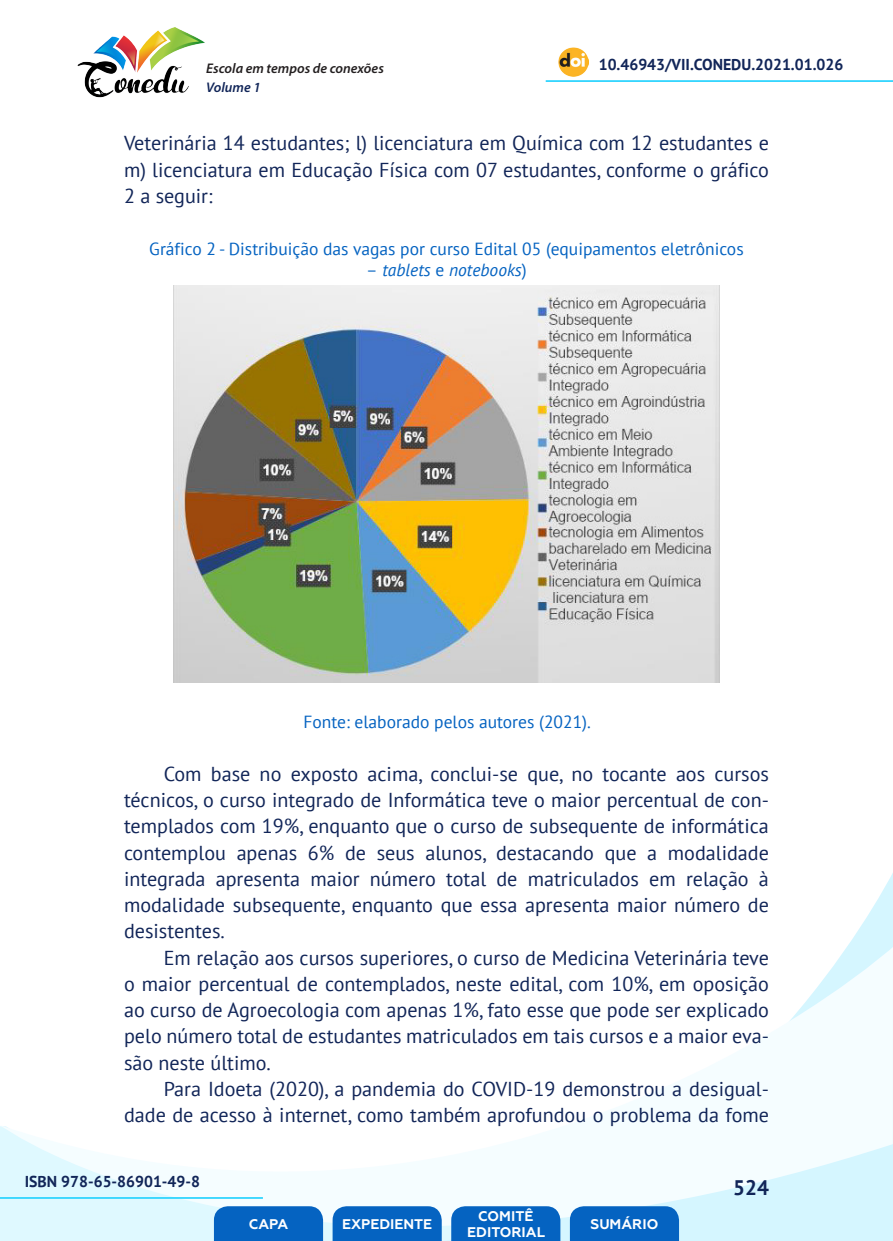
<style>
.page{position:relative;width:893px;height:1241px;background:#fff}
.page>*{position:absolute;margin:0;border:0;box-sizing:border-box;transform-origin:0 0}
.t1{font:700 21px "PT Sans";color:#112558}
._8_CORPO{font:20.12px/26.2px "PT Sans";color:#112558;text-align:justify}
._18_LEGENDAS{font:17.5px "PT Sans";color:#0563c1}
._19_FONTES{font:17.5px "PT Sans";color:#0563c1}
._18_LEGENDAS-2{font:italic 17.5px "PT Sans";color:#0563c1}
.t2{font:700 15.75px "PT Sans";color:#112558}
.t3{font:700 14px/16.8px "Geometria";color:#fff;text-align:center}
.t4{font:italic 600 14px "Myriad Pro";color:#231f20}
.t5{font:italic 600 14px "Myriad Pro";color:#112558}
.s1{font-style:normal}
</style>
<div class="page">
<svg style="left:848px;top:873px;width:45px;height:73px"></svg>
<svg style="left:0;top:946px;width:893px;height:294px"></svg>
<hr style="left:0;top:1196px;width:263px;height:2px;background:#2dd4fe">
<hr style="left:546px;top:80px;width:347px;height:2px;background:#2dd4fe">
<img style="left:559px;top:47px;width:30px;height:30px">
<img style="left:77px;top:27px;width:128px;height:71px">
<svg style="left:214px;top:1205px;width:109px;height:35px;background:#126bc4"></svg>
<svg style="left:333px;top:1205px;width:109px;height:35px;background:#126bc4"></svg>
<svg style="left:451px;top:1205px;width:109px;height:35px;background:#126bc4"></svg>
<svg style="left:570px;top:1205px;width:109px;height:35px;background:#116bc4"></svg>
<img style="left:174px;top:285px;width:545px;height:397px">
<p class="t4" style="left:206px;top:59px;width:179px">Escola em tempos de conexões</p>
<p class="t2" style="left:599px;top:54px;width:246px">10.46943/VII.CONEDU.2021.01.026</p>
<p class="t5" style="left:206px;top:78px;width:56px">Volume 1</p>
<p class="_8_CORPO" style="left:124px;top:130px;width:646px">Veterinária 14 estudantes; l) licenciatura em Química com 12 estudantes e m) licenciatura em Educação Física com 07 estudantes, conforme o gráfico 2 a seguir:</p>
<p class="_18_LEGENDAS" style="left:149px;top:238px;width:596px">Gráfico 2 - Distribuição das vagas por curso Edital 05 (equipamentos eletrônicos</p>
<p class="_18_LEGENDAS-2" style="left:366px;top:259px;width:162px"><span class="s1">–</span> tablets <span class="s1">e</span> notebooks<span class="s1">)</span></p>
<p class="_19_FONTES" style="left:303px;top:710px;width:289px">Fonte: elaborado pelos autores (2021).</p>
<p class="_8_CORPO" style="left:124px;top:760px;width:646px;text-indent:40px">Com base no exposto acima, conclui-se que, no tocante aos cursos técnicos, o curso integrado de Informática teve o maior percentual de con&shy;templados com 19%, enquanto que o curso de subsequente de informática contemplou apenas 6% de seus alunos, destacando que a modalidade integrada apresenta maior número total de matriculados em relação à modalidade subsequente, enquanto que essa apresenta maior número de desistentes.</p>
<p class="_8_CORPO" style="left:124px;top:943px;width:646px;text-indent:40px">Em relação aos cursos superiores, o curso de Medicina Veterinária teve o maior percentual de contemplados, neste edital, com 10%, em oposição ao curso de Agroecologia com apenas 1%, fato esse que pode ser explicado pelo número total de estudantes matriculados em tais cursos e a maior eva&shy;são neste último.</p>
<p class="_8_CORPO" style="left:124px;top:1075px;width:646px;text-align:right">Para Idoeta (2020), a pandemia do COVID-19 demonstrou a desigual&shy;dade de acesso à internet, como também aprofundou o problema da fome</p>
<p class="t2" style="left:25px;top:1170px;width:177px">ISBN 978-65-86901-49-8</p>
<p class="t3" style="left:249px;top:1215px;width:41px">CAPA</p>
<p class="t3" style="left:342px;top:1215px;width:92px">EXPEDIENTE</p>
<p class="t3" style="left:467px;top:1207px;width:79px">COMITÊ<br>EDITORIAL</p>
<p class="t3" style="left:590px;top:1215px;width:69px">SUMÁRIO</p>
<p class="t1" style="left:733px;top:1173px;width:37px">524</p>
</div>
